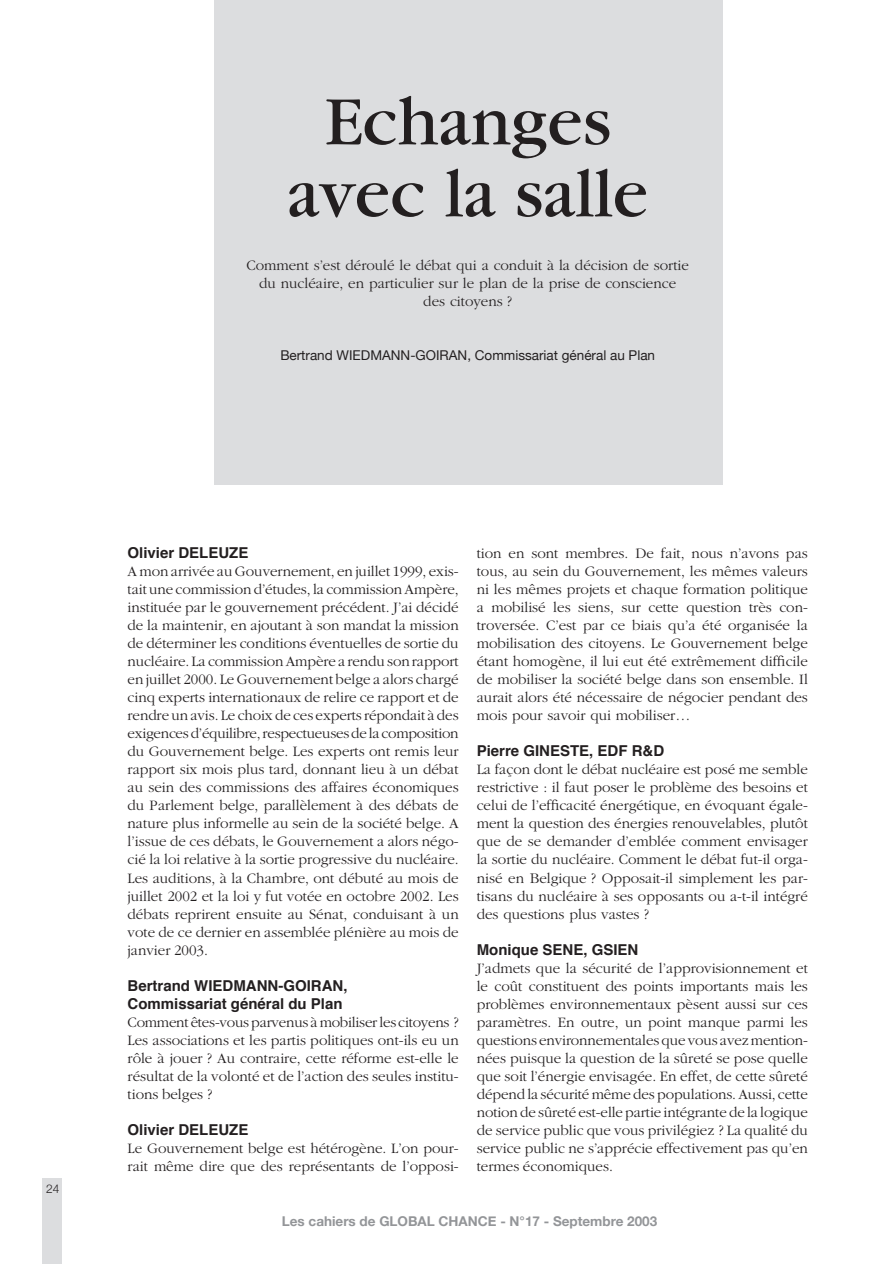
<style>
.page{position:relative;width:893px;height:1264px;background:#fff}
.page>*{position:absolute;margin:0;border:0;box-sizing:border-box;transform-origin:0 0}
.t1{font:72px/72px "Garamond";color:#231f20;text-align:center}
.t2{font:300 15px/18px "Garamond";color:#231f20;text-align:justify}
.t3{font:700 15px/18px "Helvetica";color:#231f20}
.t4{font:13.5px "Helvetica Neue";color:#231f20}
.t5{font:700 13.5px "Helvetica Neue";color:#939598}
.t6{font:300 12px "Helvetica Neue";color:#231f20}
</style>
<div class="page">
<div style="left:43px;top:1178px;width:19px;height:86px;background:#dcdddf"></div>
<div style="left:214px;top:0;width:509px;height:485px;background:#dcdddf"></div>
<h1 class="t1" style="left:287px;top:92px;width:363px">Echanges avec la salle</h1>
<p class="t2" style="left:246px;top:258px;width:444px;text-align:center">Comment s’est déroulé le débat qui a conduit à la décision de sortie du nucléaire, en particulier sur le plan de la prise de conscience des citoyens ?</p>
<p class="t4" style="left:280px;top:347px;width:376px">Bertrand WIEDMANN-GOIRAN, Commissariat général au Plan</p>
<p class="t6" style="left:46px;top:1181px;width:15px">24</p>
<p class="t3" style="left:128px;top:545px;width:122px">Olivier DELEUZE</p>
<p class="t2" style="left:128px;top:564px;width:333px">A mon arrivée au Gouvernement, en juillet 1999, exis&shy;tait une commission d’études, la commission Ampère, instituée par le gouvernement précédent. J’ai décidé de la maintenir, en ajoutant à son mandat la mission de déterminer les conditions éventuelles de sortie du nucléaire. La commission Ampère a rendu son rapport en juillet 2000. Le Gouvernement belge a alors chargé cinq experts internationaux de relire ce rapport et de rendre un avis. Le choix de ces experts répondait à des exigences d’équilibre, respectueuses de la composition du Gouvernement belge. Les experts ont remis leur rapport six mois plus tard, donnant lieu à un débat au sein des commissions des affaires économiques du Parlement belge, parallèlement à des débats de nature plus informelle au sein de la société belge. A l’issue de ces débats, le Gouvernement a alors négo&shy;cié la loi relative à la sortie progressive du nucléaire.<br>Les auditions, à la Chambre, ont débuté au mois de juillet 2002 et la loi y fut votée en octobre 2002. Les débats reprirent ensuite au Sénat, conduisant à un vote de ce dernier en assemblée plénière au mois de janvier 2003.</p>
<p class="t3" style="left:128px;top:977px;width:221px">Bertrand WIEDMANN-GOIRAN,<br>Commissariat général du Plan</p>
<p class="t2" style="left:128px;top:1014px;width:333px">Comment êtes-vous parvenus à mobiliser les citoyens ?<br>Les associations et les partis politiques ont-ils eu un rôle à jouer ? Au contraire, cette réforme est-elle le résultat de la volonté et de l’action des seules institu&shy;tions belges ?</p>
<p class="t3" style="left:128px;top:1121px;width:122px">Olivier DELEUZE</p>
<p class="t2" style="left:128px;top:1140px;width:333px">Le Gouvernement belge est hétérogène. L’on pour&shy;rait même dire que des représentants de l’opposi-</p>
<p class="t2" style="left:477px;top:546px;width:333px">tion en sont membres. De fait, nous n’avons pas tous, au sein du Gouvernement, les mêmes valeurs ni les mêmes projets et chaque formation politique a mobilisé les siens, sur cette question très con&shy;troversée. C’est par ce biais qu’a été organisée la mobilisation des citoyens. Le Gouvernement belge étant homogène, il lui eut été extrêmement difficile de mobiliser la société belge dans son ensemble. Il aurait alors été nécessaire de négocier pendant des mois pour savoir qui mobiliser…</p>
<p class="t3" style="left:477px;top:743px;width:189px">Pierre GINESTE, EDF R&amp;D</p>
<p class="t2" style="left:477px;top:762px;width:333px">La façon dont le débat nucléaire est posé me semble restrictive : il faut poser le problème des besoins et celui de l’efficacité énergétique, en évoquant égale&shy;ment la question des énergies renouvelables, plutôt que de se demander d’emblée comment envisager la sortie du nucléaire. Comment le débat fut-il orga&shy;nisé en Belgique ? Opposait-il simplement les par&shy;tisans du nucléaire à ses opposants ou a-t-il intégré des questions plus vastes ?</p>
<p class="t3" style="left:477px;top:941px;width:163px">Monique SENE, GSIEN</p>
<p class="t2" style="left:477px;top:960px;width:333px">J’admets que la sécurité de l’approvisionnement et le coût constituent des points importants mais les problèmes environnementaux pèsent aussi sur ces paramètres. En outre, un point manque parmi les questions environnementales que vous avez mention&shy;nées puisque la question de la sûreté se pose quelle que soit l’énergie envisagée. En effet, de cette sûreté dépend la sécurité même des populations. Aussi, cette notion de sûreté est-elle partie intégrante de la logique de service public que vous privilégiez ? La qualité du service public ne s’apprécie effectivement pas qu’en termes économiques.</p>
<p class="t5" style="left:282px;top:1212px;width:377px">Les cahiers de GLOBAL CHANCE - N°17 - Septembre 2003</p>
</div>
